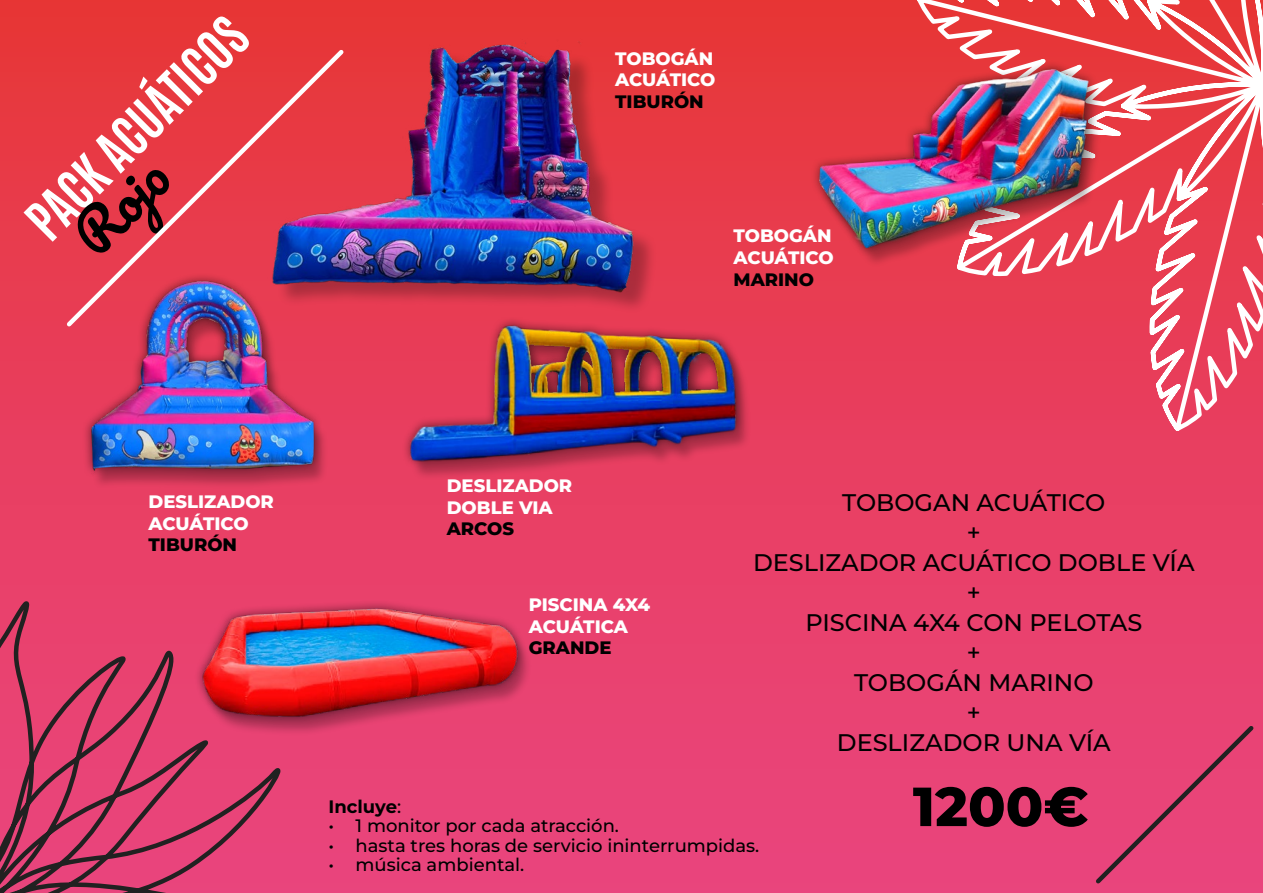
<style>
.page{position:relative;width:1263px;height:893px;background:#fff}
.page>*{position:absolute;margin:0;border:0;box-sizing:border-box;transform-origin:0 0}
.t1{font:800 54.9px "Montserrat";color:#000}
.t2{font:54px "Pacifico";color:#000}
.t3{font:700 48px "Antonio";color:#fff}
.t4{font:500 24px/30px "Montserrat";color:#000;text-align:center}
.t5{font:500 18px "Montserrat";color:#000}
.t6{font:800 18px/21.6px "Montserrat";color:#fff}
.t7{font:800 18px "Montserrat";color:#000}
.t8{font:700 18px "Montserrat";color:#000}
.s1{font-weight:500}
</style>
<div class="page">
<div style="left:0;top:0;width:1263px;height:893px;background:linear-gradient(to bottom,#e73739,#e94682)"></div>
<svg style="left:0;top:576px;width:349px;height:317px;background:#d03e6a"></svg>
<svg style="left:915px;top:0;width:348px;height:465px;background:#ea5667"></svg>
<div style="left:820px;top:74px;width:284px;height:194px;background:#000;opacity:.26"></div>
<div style="left:811px;top:60px;width:287px;height:196px;background:#000;opacity:.52"></div>
<img style="left:818px;top:66px;width:271px;height:203px">
<div style="left:411px;top:330px;width:340px;height:151px;background:#e83f62"></div>
<img style="left:404px;top:302px;width:342px;height:173px">
<img style="left:191px;top:557px;width:343px;height:192px">
<div style="left:1092px;top:722px;width:165px;height:166px;background:#e94478"></div>
<svg style="left:63px;top:46px;width:152px;height:194px;background:#e73b45"></svg>
<img style="left:215px;top:0;width:491px;height:334px">
<img style="left:4px;top:240px;width:381px;height:275px">
<h3 class="t3" style="left:10px;top:204px;width:288px;rotate:-45deg">PACK ACUÁTICOS</h3>
<h2 class="t2" style="left:62px;top:224px;width:110px;rotate:-45deg">Rojo</h2>
<p class="t6" style="left:615px;top:47px;width:102px">TOBOGÁN<br>ACUÁTICO</p>
<p class="t7" style="left:615px;top:90px;width:90px">TIBURÓN</p>
<p class="t6" style="left:733px;top:225px;width:102px">TOBOGÁN<br>ACUÁTICO</p>
<p class="t7" style="left:733px;top:267px;width:82px">MARINO</p>
<p class="t6" style="left:148px;top:491px;width:127px">DESLIZADOR<br>ACUÁTICO</p>
<p class="t7" style="left:148px;top:533px;width:90px">TIBURÓN</p>
<p class="t6" style="left:447px;top:475px;width:127px">DESLIZADOR<br>DOBLE VIA</p>
<p class="t7" style="left:447px;top:517px;width:69px">ARCOS</p>
<p class="t6" style="left:529px;top:594px;width:123px">PISCINA 4X4<br>ACUÁTICA</p>
<p class="t7" style="left:529px;top:636px;width:84px">GRANDE</p>
<p class="t4" style="left:753px;top:487px;width:443px">TOBOGAN ACUÁTICO<br>+<br>DESLIZADOR ACUÁTICO DOBLE VÍA +<br>PISCINA 4X4 CON PELOTAS<br>+<br>TOBOGÁN MARINO<br>+<br>DESLIZADOR UNA VÍA</p>
<p class="t8" style="left:328px;top:794px;width:74px">Incluye<span class="s1">:</span></p>
<p class="t5" style="left:328px;top:814px;width:292px">• 1 monitor por cada atracción.</p>
<p class="t5" style="left:328px;top:833px;width:432px">• hasta tres horas de servicio ininterrumpidas.</p>
<p class="t5" style="left:328px;top:853px;width:197px">• música ambiental.</p>
<h1 class="t1" style="left:913px;top:770px;width:177px">1200€</h1>
</div>
